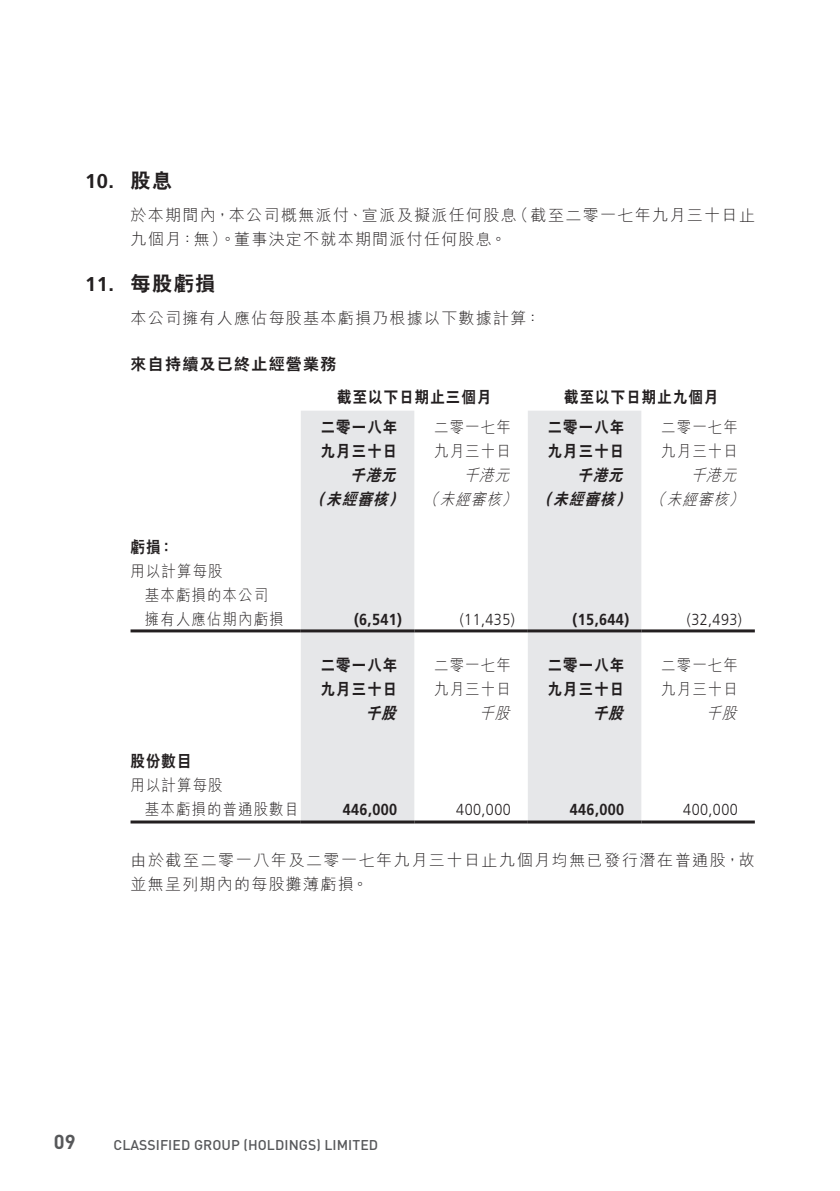
<style>
.page{position:relative;width:840px;height:1191px;background:#fff}
.page>*{position:absolute;margin:0;border:0;box-sizing:border-box;transform-origin:0 0}
.t1{font:800 20px "C Hei 2 HK";letter-spacing:.08em;color:#231f20}
.t2{font:700 20px "Frutiger LT Std";color:#231f20}
.t3{font:700 20px "DIN";color:#57585a}
.t4{font:300 16px/24px "M Hei HK";letter-spacing:.08em;color:#231f20}
.t5{font:300 16px/24px "M Hei HK";letter-spacing:.08em;color:#231f20;scale:.9 1}
.t6{font:800 16px/24px "C Hei 2 HK";letter-spacing:.08em;color:#231f20;scale:.9 1}
.t7{font:300 16px "Frutiger LT Std";letter-spacing:.03em;color:#231f20;scale:.9 1}
.t8{font:700 16px "Frutiger LT Std";letter-spacing:.03em;color:#231f20;scale:.9 1}
.t9{font:italic 800 16px "C Hei 2 HK";color:#231f20;scale:.9 1}
.t10{font:italic 300 16px "M Hei HK";color:#231f20;scale:.9 1}
.t11{font:800 16px "C Hei 2 HK";letter-spacing:.08em;color:#231f20}
.t12{font:500 14px "DIN";letter-spacing:.005em;color:#57585a}
.s1{font-family:"M Hei HK";font-weight:300}
.s2{font-family:"C Hei 2 HK";font-weight:800}
</style>
<div class="page">
<svg style="left:300px;top:411px;width:341px;height:409px;fill:#e6e7e9"></svg>
<hr style="left:130px;top:629px;width:170px;height:3px;background:#231f20">
<hr style="left:300px;top:629px;width:114px;height:3px;background:#231f20">
<hr style="left:414px;top:629px;width:113px;height:3px;background:#231f20">
<hr style="left:527px;top:629px;width:114px;height:3px;background:#231f20">
<hr style="left:641px;top:629px;width:113px;height:3px;background:#231f20">
<hr style="left:130px;top:820px;width:170px;height:3px;background:#231f20">
<hr style="left:300px;top:820px;width:114px;height:3px;background:#231f20">
<hr style="left:414px;top:820px;width:113px;height:3px;background:#231f20">
<hr style="left:527px;top:820px;width:114px;height:3px;background:#231f20">
<hr style="left:641px;top:820px;width:113px;height:3px;background:#231f20">
<p class="t2" style="left:85px;top:169px;width:30px">10.</p>
<p class="t2" style="left:85px;top:272px;width:30px">11.</p>
<p class="t1" style="left:130px;top:170px;width:43px">股息</p>
<p class="t4" style="left:130px;top:202px;width:387px">於本期間內，本公司概無派付、宣派及擬派任何股息九個月：無）。董事決定不就本期間派付任何股息。</p>
<p class="t1" style="left:130px;top:274px;width:86px">每股虧損</p>
<p class="t4" style="left:512px;top:202px;width:244px">（截至二零一七年九月三十日止</p>
<p class="t4" style="left:130px;top:306px;width:411px">本公司擁有人應佔每股基本虧損乃根據以下數據計算：</p>
<p class="t11" style="left:130px;top:356px;width:207px">來自持續及已終止經營業務</p>
<p class="t6" style="left:320px;top:382px;width:191px;line-height:29.6px;text-indent:16px">截至以下日期止三個月二零一八年</p>
<p class="t6" style="left:320px;top:438px;width:86px">九月三十日</p>
<p class="t6" style="left:564px;top:385px;width:173px">截至以下日期止九個月</p>
<p class="t5" style="left:434px;top:414px;width:86px">二零一七年九月三十日</p>
<p class="t6" style="left:547px;top:414px;width:86px">二零一八年九月三十日</p>
<p class="t5" style="left:661px;top:414px;width:86px">二零一七年九月三十日</p>
<p class="t10" style="left:690px;top:466px;width:57px">千港元</p>
<p class="t9" style="left:350px;top:466px;width:57px">千港元</p>
<p class="t10" style="left:463px;top:466px;width:57px">千港元</p>
<p class="t9" style="left:577px;top:466px;width:57px">千港元</p>
<p class="t6" style="left:130px;top:534px;width:49px">虧損：</p>
<p class="t5" style="left:145px;top:558px;width:138px;text-indent:-14px">用以計算每股<br>基本虧損的本公司</p>
<p class="t5" style="left:145px;top:606px;width:155px">擁有人應佔期內虧損</p>
<p class="t6" style="left:130px;top:749px;width:69px">股份數目</p>
<p class="t5" style="left:130px;top:773px;width:104px">用以計算每股</p>
<p class="t9" style="left:326px;top:490px;width:74px">未經審核</p>
<p class="t9" style="left:553px;top:490px;width:74px">未經審核</p>
<p class="t9" style="left:388px;top:490px;width:61px">） <span class="s1">（</span></p>
<p class="t10" style="left:501px;top:490px;width:61px">） <span class="s2">（</span></p>
<p class="t9" style="left:615px;top:490px;width:61px">） <span class="s1">（</span></p>
<p class="t10" style="left:728px;top:490px;width:22px">(</p>
<p class="t10" style="left:439px;top:490px;width:74px">未經審核</p>
<p class="t10" style="left:666px;top:490px;width:74px">未經審核</p>
<p class="t9" style="left:310px;top:490px;width:22px">（</p>
<p class="t8" style="left:354px;top:610px;width:55px">)6,541(</p>
<p class="t7" style="left:459px;top:610px;width:62px">)11,435(</p>
<p class="t8" style="left:572px;top:610px;width:64px">)15,644(</p>
<p class="t7" style="left:686px;top:610px;width:62px">)32,493(</p>
<p class="t6" style="left:320px;top:653px;width:86px">二零一八年九月三十日</p>
<p class="t5" style="left:434px;top:653px;width:86px">二零一七年九月三十日</p>
<p class="t6" style="left:547px;top:653px;width:86px">二零一八年九月三十日</p>
<p class="t5" style="left:661px;top:653px;width:86px">二零一七年九月三十日</p>
<p class="t10" style="left:705px;top:705px;width:39px">千股</p>
<p class="t10" style="left:479px;top:705px;width:39px">千股</p>
<p class="t9" style="left:365px;top:705px;width:39px">千股</p>
<p class="t9" style="left:592px;top:705px;width:39px">千股</p>
<p class="t5" style="left:145px;top:797px;width:173px">基本虧損的普通股數目</p>
<p class="t4" style="left:130px;top:848px;width:625px">由於截至二零一八年及二零一七年九月三十日止九個月均無已發行潛在普通股，故並無呈列期內的每股攤薄虧損。</p>
<p class="t8" style="left:342px;top:800px;width:62px">446,000</p>
<p class="t8" style="left:569px;top:800px;width:62px">446,000</p>
<p class="t7" style="left:456px;top:801px;width:62px">400,000</p>
<p class="t7" style="left:683px;top:801px;width:62px">400,000</p>
<p class="t3" style="left:54px;top:1129px;width:23px">09</p>
<p class="t12" style="left:113px;top:1135px;width:266px">CLASSIFIED GROUP (HOLDINGS) LIMITED</p>
</div>
